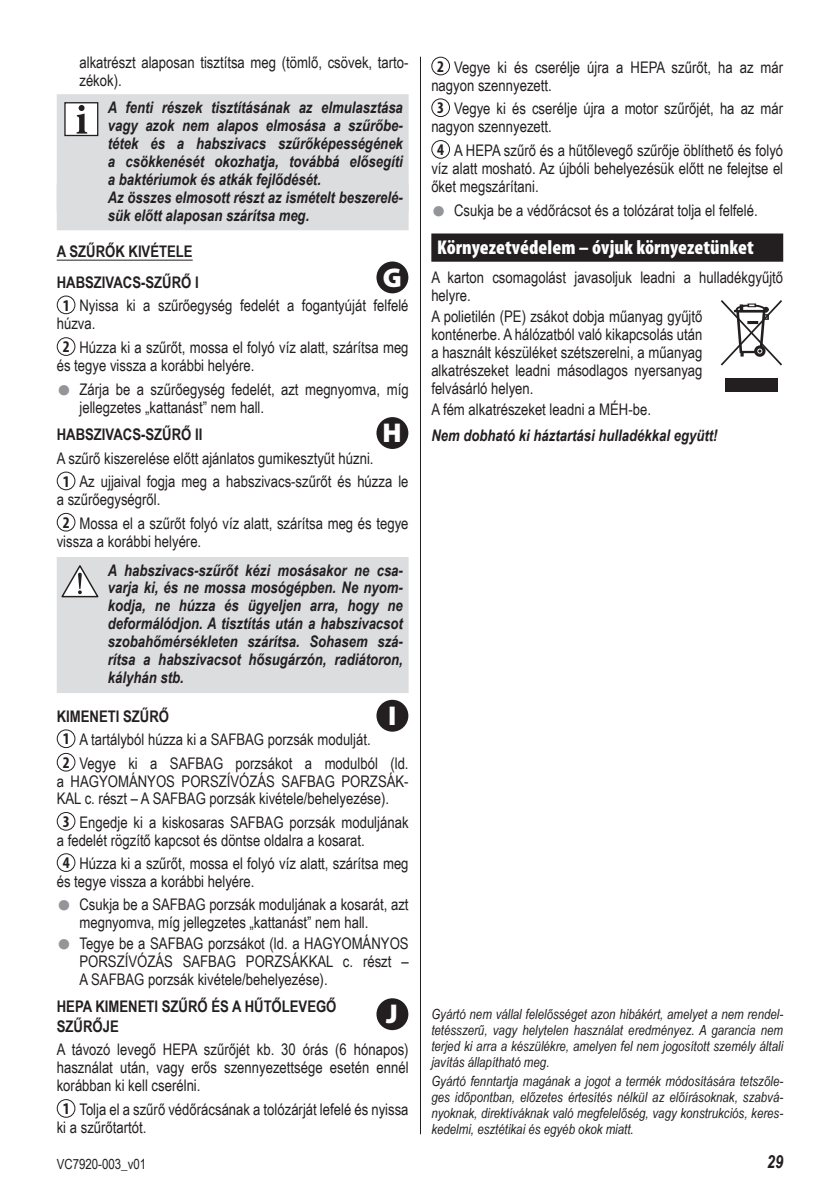
<style>
.page{position:relative;width:840px;height:1191px;background:#fff}
.page>*{position:absolute;margin:0;border:0;box-sizing:border-box;transform-origin:0 0}
.t1{font:900 27.2px "Myriad Pro";color:#fff}
.t2{font:900 condensed 20px "Myriad Pro";letter-spacing:.005em;color:#fff}
.t3{font:italic 700 18px "Arial Narrow";color:#231f20}
.t4{font:16px/18px "Arial Narrow";color:#231f20}
.t5{font:italic 700 16px/18px "Arial Narrow";color:#231f20}
.t6{font:700 16px/30.6px "Arial Narrow";color:#231f20}
.t7{font:italic 14px/16px "Arial Narrow";color:#231f20;text-align:justify}
.t8{font:14px "Arial Narrow";color:#231f20}
.s1{font-family:"Myriad Pro";font-weight:700;font-stretch:condensed;font-size:16.4px}
.s2{font-family:"Arial";font-size:24px;color:#939598}
.s3{font-weight:700}
.s4{font-family:"Myriad Pro";font-weight:900;font-style:normal;font-size:27.2px;color:#fff}
</style>
<div class="page">
<hr style="left:420px;top:57px;width:1px;height:1077px;background:#231f20">
<div style="left:431px;top:233px;width:351px;height:29px;background:#231f20"></div>
<div style="left:431px;top:57px;width:19px;height:18px;border:1px solid #231f20;border-radius:50%"></div>
<div style="left:431px;top:98px;width:19px;height:19px;border:1px solid #231f20;border-radius:50%"></div>
<div style="left:431px;top:140px;width:19px;height:19px;border:1px solid #231f20;border-radius:50%"></div>
<div style="left:57px;top:94px;width:351px;height:136px;background:#dcdddf"></div>
<hr style="left:57px;top:260px;width:136px;height:1px;background:#231f20">
<div style="left:57px;top:557px;width:351px;height:136px;background:#dcdddf"></div>
<div style="left:65px;top:103px;width:33px;height:32px;background:#fff"></div>
<div style="left:64px;top:102px;width:34px;height:34px;border:1px solid #231f20"></div>
<svg style="left:77px;top:105px;width:10px;height:29px"></svg>
<div style="left:57px;top:295px;width:18px;height:19px;border:1px solid #231f20;border-radius:50%"></div>
<div style="left:57px;top:337px;width:18px;height:19px;border:1px solid #231f20;border-radius:50%"></div>
<div style="left:57px;top:471px;width:18px;height:19px;border:1px solid #231f20;border-radius:50%"></div>
<div style="left:57px;top:513px;width:18px;height:18px;border:1px solid #231f20;border-radius:50%"></div>
<svg style="left:61px;top:565px;width:38px;height:33px"></svg>
<div style="left:57px;top:729px;width:18px;height:19px;border:1px solid #231f20;border-radius:50%"></div>
<div style="left:57px;top:753px;width:18px;height:18px;border:1px solid #231f20;border-radius:50%"></div>
<div style="left:57px;top:812px;width:18px;height:18px;border:1px solid #231f20;border-radius:50%"></div>
<div style="left:57px;top:853px;width:18px;height:19px;border:1px solid #231f20;border-radius:50%"></div>
<div style="left:57px;top:1099px;width:18px;height:18px;border:1px solid #231f20;border-radius:50%"></div>
<div style="left:376px;top:261px;width:32px;height:32px;background:#231f20;border-radius:50%"></div>
<div style="left:376px;top:417px;width:32px;height:32px;background:#231f20;border-radius:50%"></div>
<div style="left:376px;top:700px;width:32px;height:31px;background:#231f20;border-radius:50%"></div>
<div style="left:376px;top:998px;width:32px;height:32px;background:#231f20;border-radius:50%"></div>
<div style="left:724px;top:378px;width:53px;height:14px;background:#231f20"></div>
<svg style="left:720px;top:300px;width:61px;height:65px"></svg>
<p class="t4" style="left:79px;top:53px;width:330px">alkatrészt alaposan tisztítsa meg (tömlő, csövek, tarto&shy;zékok).</p>
<p class="t5" style="left:108px;top:97px;width:296px">A fenti részek tisztításának az elmulasztása vagy azok nem alapos elmosása a szűrőbe&shy;tétek és a habszivacs szűrőképességének a csökkenését okozhatja, továbbá elősegíti a baktériumok és atkák fejlődését.<br>Az összes elmosott részt az ismételt beszerelé&shy;sük előtt alaposan szárítsa meg.</p>
<p class="t6" style="left:57px;top:235px;width:143px">A SZŰRŐK KIVÉTELE<br>HABSZIVACS-SZŰRŐ I</p>
<p class="t4" style="left:57px;top:296px;width:353px;text-indent:6px"><span class="s1">1</span> Nyissa ki a szűrőegység fedelét a fogantyúját felfelé húzva.</p>
<p class="t4" style="left:57px;top:338px;width:353px;text-indent:6px"><span class="s1">2</span> Húzza ki a szűrőt, mossa el folyó víz alatt, szárítsa meg és tegye vissza a korábbi helyére.</p>
<p class="t4" style="left:79px;top:379px;width:330px;text-indent:-23px"><span class="s2">●</span> Zárja be a szűrőegység fedelét, azt megnyomva, míg jellegzetes „kattanást” nem hall.</p>
<p class="t6" style="left:57px;top:419px;width:147px">HABSZIVACS-SZŰRŐ II</p>
<p class="t4" style="left:63px;top:446px;width:347px;line-height:23.4px;text-indent:-6px">A szűrő kiszerelése előtt ajánlatos gumikesztyűt húzni.<br><span class="s1">1</span> Az ujjaival fogja meg a habszivacs-szűrőt és húzza le</p>
<p class="t4" style="left:63px;top:487px;width:347px;line-height:23.4px;text-indent:-6px">a szűrőegységről.<br><span class="s1">2</span> Mossa el a szűrőt folyó víz alatt, szárítsa meg és tegye</p>
<p class="t4" style="left:57px;top:531px;width:146px">vissza a korábbi helyére.</p>
<p class="t5" style="left:108px;top:560px;width:296px;text-align:justify">A habszivacs-szűrőt kézi mosásakor ne csa&shy;varja ki, és ne mossa mosógépben. Ne nyom&shy;kodja, ne húzza és ügyeljen arra, hogy ne deformálódjon. A tisztítás után a habszivacsot szobahőmérsékleten szárítsa. Sohasem szá&shy;rítsa a habszivacsot hősugárzón, radiátoron, kályhán stb.</p>
<p class="t4" style="left:63px;top:704px;width:347px;line-height:23.4px;text-indent:-6px"><span class="s3">KIMENETI SZŰRŐ<br></span><span class="s1">1</span> A tartályból húzza ki a SAFBAG porzsák modulját.<br><span class="s1">2</span> Vegye ki a SAFBAG porzsákot a modulból (ld.</p>
<p class="t4" style="left:57px;top:771px;width:353px">a HAGYOMÁNYOS PORSZÍVÓZÁS SAFBAG PORZSÁK-<br>KAL c. részt – A SAFBAG porzsák kivétele/behelyezése).</p>
<p class="t4" style="left:57px;top:812px;width:353px;text-indent:6px"><span class="s1">3</span> Engedje ki a kiskosaras SAFBAG porzsák moduljának a fedelét rögzítő kapcsot és döntse oldalra a kosarat.</p>
<p class="t4" style="left:57px;top:854px;width:353px;text-indent:6px"><span class="s1">4</span> Húzza ki a szűrőt, mossa el folyó víz alatt, szárítsa meg és tegye vissza a korábbi helyére.</p>
<p class="t4" style="left:79px;top:895px;width:330px;text-indent:-23px"><span class="s2">●</span> Csukja be a SAFBAG porzsák moduljának a kosarát, azt megnyomva, míg jellegzetes „kattanást” nem hall.</p>
<p class="t4" style="left:79px;top:933px;width:330px;text-align:justify;text-indent:-23px"><span class="s2">●</span> Tegye be a SAFBAG porzsákot (ld. a HAGYOMÁNYOS PORSZÍVÓZÁS SAFBAG PORZSÁKKAL c. részt – A SAFBAG porzsák kivétele/behelyezése).</p>
<p class="t6" style="left:57px;top:996px;width:281px;line-height:19.2px">HEPA KIMENETI SZŰRŐ ÉS A HŰTŐLEVEGŐ<br>SZŰRŐJE</p>
<p class="t4" style="left:57px;top:1040px;width:353px;text-align:justify">A távozó levegő HEPA szűrőjét kb. 30 órás (6 hónapos) használat után, vagy erős szennyezettsége esetén ennél korábban ki kell cserélni.</p>
<p class="t4" style="left:57px;top:1099px;width:353px;text-indent:6px"><span class="s1">1</span> Tolja el a szűrő védőrácsának a tolózárját lefelé és nyissa ki a szűrőtartót.</p>
<p class="t4" style="left:431px;top:57px;width:353px;text-indent:6px"><span class="s1">2</span> Vegye ki és cserélje újra a HEPA szűrőt, ha az már nagyon szennyezett.</p>
<p class="t4" style="left:431px;top:99px;width:353px;text-indent:6px"><span class="s1">3</span> Vegye ki és cserélje újra a motor szűrőjét, ha az már nagyon szennyezett.</p>
<p class="t4" style="left:431px;top:141px;width:353px;text-align:justify;text-indent:6px"><span class="s1">4</span> A HEPA szűrő és a hűtőlevegő szűrője öblíthető és folyó víz alatt mosható. Az újbóli behelyezésük előtt ne felejtse el őket megszárítani.</p>
<p class="t4" style="left:431px;top:200px;width:328px"><span class="s2">●</span> Csukja be a védőrácsot és a tolózárat tolja el felfelé.</p>
<p class="t2" style="left:437px;top:234px;width:318px">Környezetvédelem – óvjuk környezetünket</p>
<p class="t4" style="left:431px;top:268px;width:353px">A karton csomagolást javasoljuk leadni a hulladékgyűjtő helyre.</p>
<p class="t4" style="left:431px;top:307px;width:272px;text-align:justify">A polietilén (PE) zsákot dobja műanyag gyűjtő konténerbe. A hálózatból való kikapcsolás után a használt készüléket szétszerelni, a műanyag alkatrészeket leadni másodlagos nyersanyag felvásárló helyen.</p>
<p class="t4" style="left:431px;top:399px;width:221px">A fém alkatrészeket leadni a MÉH-be.</p>
<p class="t5" style="left:431px;top:426px;width:287px">Nem dobható ki háztartási hulladékkal együtt!</p>
<h1 class="t1" style="left:382px;top:259px;width:20px">G</h1>
<h1 class="t1" style="left:382px;top:415px;width:21px">H</h1>
<h1 class="t1" style="left:388px;top:697px;width:10px">I</h1>
<p class="t7" style="left:431px;top:1006px;width:353px;text-indent:-45px"><span class="s4">J</span> Gyártó nem vállal felelősséget azon hibákért, amelyet a nem rendel&shy;tetésszerű, vagy helytelen használat eredményez. A garancia nem terjed ki arra a készülékre, amelyen fel nem jogosított személy általi javítás állapítható meg.</p>
<p class="t7" style="left:431px;top:1073px;width:353px">Gyártó fenntartja magának a jogot a termék módosítására tetszőle&shy;ges időpontban, előzetes értesítés nélkül az előírásoknak, szabvá&shy;nyoknak, direktíváknak való megfelelőség, vagy konstrukciós, keres&shy;kedelmi, esztétikai és egyéb okok miatt.</p>
<p class="t8" style="left:57px;top:1154px;width:91px">VC7920-003_v01</p>
<p class="t3" style="left:766px;top:1148px;width:18px">29</p>
</div>
